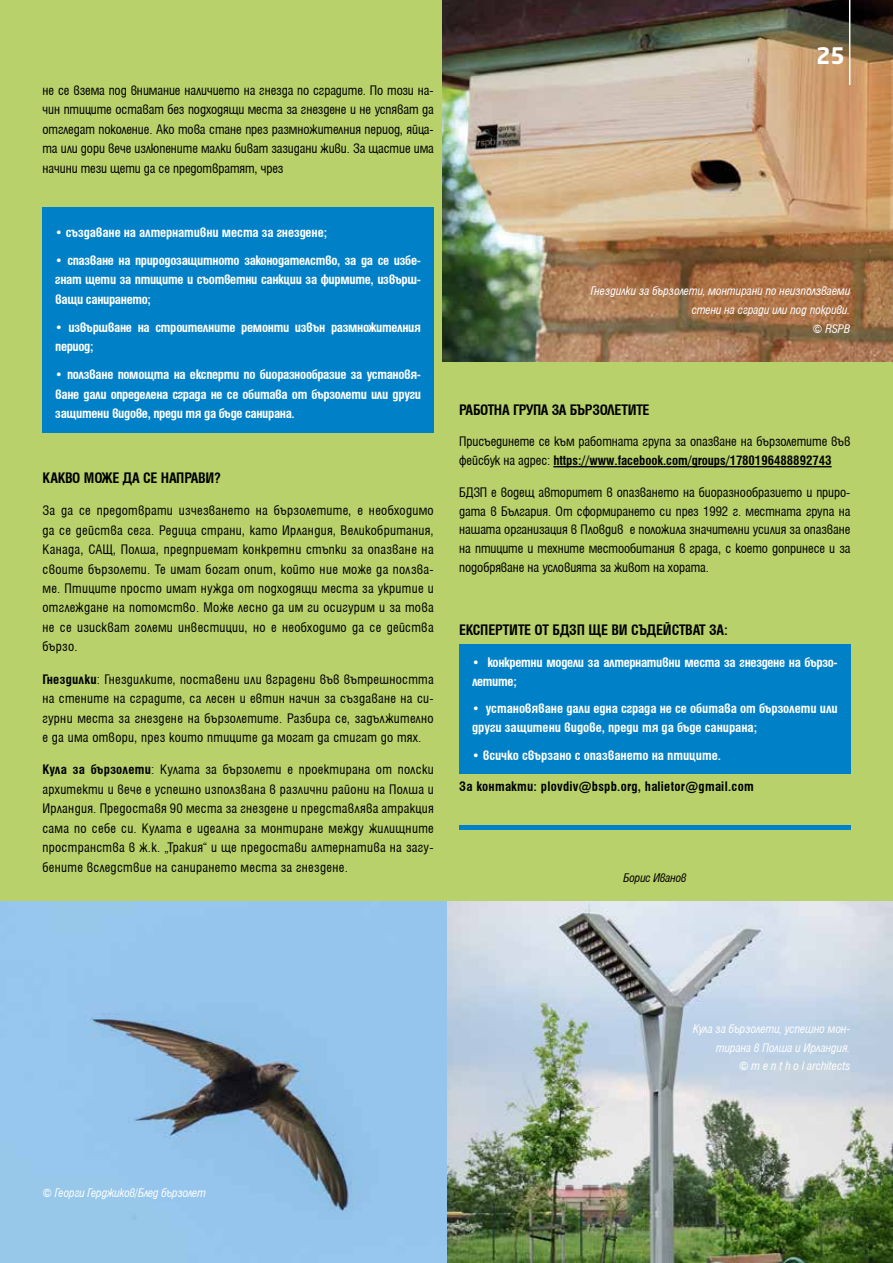
<style>
.page{position:relative;width:893px;height:1263px;background:#b8d16a}
.page>*{position:absolute;margin:0;border:0;box-sizing:border-box;transform-origin:0 0}
.t1{font:700 22.5px "Neo Sans Pro";color:#fff}
.t2{font:700 condensed 16.5px "Helen Bg";letter-spacing:-.015em;color:#000}
.t3{font:condensed 15px/19.5px "Helen Bg";letter-spacing:-.005em;color:#000;text-align:justify}
.t4{font:700 condensed 15px/19.5px "Helen Bg";letter-spacing:-.02em;color:#fff;text-align:justify}
.t5{font:700 condensed 15px/18.9px "Helen Bg";color:#fff}
.t6{font:700 condensed 15px "Helen Bg";letter-spacing:.02em;color:#000}
.t7{font:italic condensed 13.5px/18.8px "Helen Bg";color:#fff;text-align:right}
.t8{font:italic condensed 13.5px "Helen Bg";letter-spacing:-.01em;color:#000}
.s1{font-weight:700}
</style>
<div class="page">
<div style="left:459px;top:644px;width:391px;height:130px;background:#0081c7"></div>
<div style="left:43px;top:207px;width:391px;height:225px;background:#0081c7"></div>
<img style="left:442px;top:0;width:451px;height:361px">
<img style="left:446px;top:901px;width:447px;height:362px">
<svg style="left:0;top:901px;width:446px;height:362px;background:#8fbbdf"></svg>
<hr style="left:553px;top:466px;width:279px;height:1px;background:#000">
<hr style="left:459px;top:825px;width:391px;height:4px;background:#0081c7">
<hr style="left:849px;top:0;width:1px;height:85px;background:#fff">
<p class="t3" style="left:43px;top:80px;width:393px">не се взема под внимание наличието на гнезда по сградите. По този на&shy;чин птиците остават без подходящи места за гнездене и не успяват да отгледат поколение. Ако това стане през размножителния период, яйца&shy;та или дори вече излюпените малки биват зазидани живи. За щастие има начини тези щети да се предотвратят, чрез</p>
<p class="t4" style="left:55px;top:222px;width:273px">• създаване на алтернативни места за гнездене;</p>
<p class="t4" style="left:55px;top:250px;width:367px">• спазване на природозащитното законодателство, за да се избе&shy;гнат щети за птиците и съответни санкции за фирмите, извърш&shy;ващи санирането;</p>
<p class="t4" style="left:55px;top:317px;width:367px">• извършване на строителните ремонти извън размножителния период;</p>
<p class="t4" style="left:55px;top:364px;width:367px">• ползване помощта на експерти по биоразнообразие за установя&shy;ване дали определена сграда не се обитава от бързолети или други защитени видове, преди тя да бъде санирана.</p>
<p class="t2" style="left:43px;top:468px;width:180px">КАКВО МОЖЕ ДА СЕ НАПРАВИ?</p>
<p class="t3" style="left:43px;top:500px;width:393px">За да се предотврати изчезването на бързолетите, е необходимо да се действа сега. Редица страни, като Ирландия, Великобритания, Канада, САЩ, Полша, предприемат конкретни стъпки за опазване на своите бързолети. Те имат богат опит, който ние може да ползва&shy;ме. Птиците просто имат нужда от подходящи места за укритие и отглеждане на потомство. Може лесно да им ги осигурим и за това не се изискват големи инвестиции, но е необходимо да се действа бързо.</p>
<p class="t3" style="left:43px;top:669px;width:393px"><span class="s1">Гнездилки</span>: Гнездилките, поставени или вградени във вътрешността на стените на сградите, са лесен и евтин начин за създаване на си&shy;гурни места за гнездене на бързолетите. Разбира се, задължително е да има отвори, през които птиците да могат да стигат до тях.</p>
<p class="t3" style="left:43px;top:759px;width:393px"><span class="s1">Кула за бързолети</span>: Кулата за бързолети е проектирана от полски архитекти и вече е успешно използвана в различни райони на Полша и Ирландия. Предоставя 90 места за гнездене и представлява атракция сама по себе си. Кулата е идеална за монтиране между жилищните пространства в ж.к. „Тракия“ и ще предостави алтернатива на загу&shy;бените вследствие на санирането места за гнездене.</p>
<h1 class="t1" style="left:816px;top:41px;width:31px">25</h1>
<p class="t7" style="left:591px;top:281px;width:261px">Гнездилки за бързолети, монтирани по неизползваеми стени на сгради или под покриви.<br>© RSPB</p>
<p class="t2" style="left:459px;top:400px;width:192px">РАБОТНА ГРУПА ЗА БЪРЗОЛЕТИТЕ</p>
<p class="t3" style="left:459px;top:432px;width:393px;line-height:18.9px">Присъединете се към работната група за опазване на бързолетите във фейсбук на адрес: <span class="s1">https://www.facebook.com/groups/1780196488892743</span></p>
<p class="t3" style="left:459px;top:482px;width:393px;line-height:18.9px">БДЗП е водещ авторитет в опазването на биоразнообразието и приро&shy;дата в България. От сформирането си през 1992 г. местната група на нашата организация в Пловдив е положила значителни усилия за опазване на птиците и техните местообитания в града, с което допринесе и за подобряване на условията за живот на хората.</p>
<p class="t2" style="left:459px;top:621px;width:270px">ЕКСПЕРТИТЕ ОТ БДЗП ЩЕ ВИ СЪДЕЙСТВАТ ЗА:</p>
<p class="t4" style="left:472px;top:652px;width:367px;line-height:18.9px">• конкретни модели за алтернативни места за гнездене на бързо&shy;летите;</p>
<p class="t5" style="left:472px;top:699px;width:367px">• установяване дали една сграда не се обитава от бързолети или други защитени видове, преди тя да бъде санирана;</p>
<p class="t5" style="left:472px;top:745px;width:250px">• всичко свързано с опазването на птиците.</p>
<p class="t6" style="left:459px;top:778px;width:296px">За контакти: plovdiv@bspb.org, halietor@gmail.com</p>
<p class="t8" style="left:623px;top:870px;width:65px">Борис Иванов</p>
<p class="t7" style="left:43px;top:1183px;width:165px">© Георги Герджиков/Блед бързолет</p>
<p class="t7" style="left:693px;top:1019px;width:159px">Кула за бързолети, успешно мон&shy;тирана в Полша и Ирландия.<br>© m e n t h o l architects</p>
</div>
